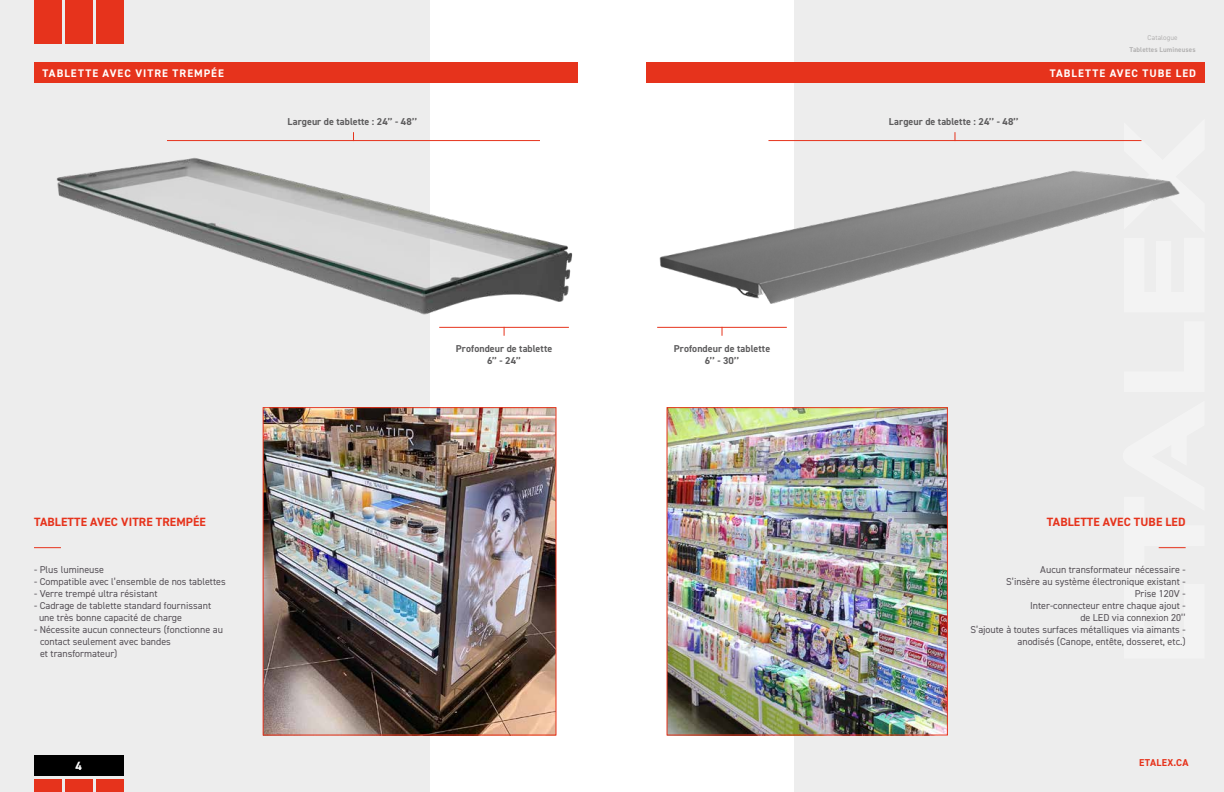
<style>
.page{position:relative;width:1224px;height:792px;background:#fff}
.page>*{position:absolute;margin:0;border:0;box-sizing:border-box;transform-origin:0 0}
.t1{font:700 12px "DIN2014";letter-spacing:.01em;color:#e6331c}
.t2{font:700 12px "DIN2014";color:#fff}
.t3{font:700 11px "DIN2014";letter-spacing:.095em;color:#fff}
.t4{font:10px/12px "DIN2014";color:#565157}
.t5{font:700 10px/12px "DIN2014";letter-spacing:.005em;color:#5e5d5e;text-align:center}
.t6{font:700 10px "DIN2014";letter-spacing:.03em;color:#e6331c}
.t7{font:700 7px "DIN2014";letter-spacing:.015em;color:#b3b2b2}
.t8{font:7px "DIN2014";letter-spacing:.015em;color:#b3b2b2}
</style>
<div class="page">
<div style="left:0;top:0;width:430px;height:792px;background:#ededed"></div>
<div style="left:794px;top:0;width:430px;height:792px;background:#ededed"></div>
<div style="left:34px;top:0;width:27px;height:43px;background:#e6331c"></div>
<div style="left:65px;top:0;width:27px;height:43px;background:#e6331c"></div>
<div style="left:96px;top:0;width:27px;height:43px;background:#e6331c"></div>
<div style="left:34px;top:756px;width:89px;height:20px;background:#000"></div>
<div style="left:34px;top:780px;width:27px;height:12px;background:#e6331c"></div>
<div style="left:65px;top:780px;width:27px;height:12px;background:#e6331c"></div>
<div style="left:96px;top:780px;width:27px;height:12px;background:#e6331c"></div>
<img style="left:265px;top:409px;width:289px;height:325px">
<div style="left:263px;top:407px;width:293px;height:329px;border:1px solid #e6331c"></div>
<img style="left:669px;top:409px;width:277px;height:325px">
<div style="left:667px;top:407px;width:281px;height:329px;border:1px solid #e6331c"></div>
<svg style="left:34px;top:547px;width:27px;height:1px"></svg>
<img style="left:659px;top:135px;width:521px;height:169px">
<div style="left:34px;top:63px;width:544px;height:20px;background:#e6331c"></div>
<div style="left:646px;top:63px;width:559px;height:20px;background:#e6331c"></div>
<img style="left:56px;top:132px;width:517px;height:204px">
<hr style="left:439px;top:327px;width:130px;height:1px;background:#e6331c">
<hr style="left:657px;top:327px;width:130px;height:1px;background:#e6331c">
<p class="t8" style="left:1148px;top:33px;width:32px">Catalogue</p>
<p class="t7" style="left:1130px;top:45px;width:68px">Tablettes Lumineuses</p>
<p class="t3" style="left:43px;top:66px;width:183px">TABLETTE AVEC VITRE TREMPÉE</p>
<p class="t3" style="left:1050px;top:66px;width:148px">TABLETTE AVEC TUBE LED</p>
<p class="t5" style="left:287px;top:115px;width:131px">Largeur de tablette : 24’’ - 48’’</p>
<p class="t5" style="left:889px;top:115px;width:131px">Largeur de tablette : 24’’ - 48’’</p>
<p class="t5" style="left:456px;top:342px;width:98px">Profondeur de tablette<br>6’’ - 24’’</p>
<p class="t5" style="left:674px;top:342px;width:98px">Profondeur de tablette<br>6’’ - 30’’</p>
<p class="t1" style="left:34px;top:514px;width:173px">TABLETTE AVEC VITRE TREMPÉE</p>
<p class="t1" style="left:1047px;top:514px;width:140px">TABLETTE AVEC TUBE LED</p>
<p class="t4" style="left:34px;top:564px;width:72px">- Plus lumineuse</p>
<p class="t4" style="left:34px;top:576px;width:193px">- Compatible avec l’ensemble de nos tablettes</p>
<p class="t4" style="left:34px;top:588px;width:125px">- Verre trempé ultra résistant</p>
<p class="t4" style="left:39px;top:600px;width:174px;text-indent:-5px">- Cadrage de tablette standard fournissant une très bonne capacité de charge</p>
<p class="t4" style="left:40px;top:624px;width:185px;text-indent:-6px">- Nécessite aucun connecteurs (fonctionne au contact seulement avec bandes<br>et transformateur)</p>
<p class="t4" style="left:970px;top:564px;width:217px;text-align:right">Aucun transformateur nécessaire -<br>S’insère au système électronique existant -<br>Prise 120V -<br>Inter-connecteur entre chaque ajout -<br>de LED via connexion 20’’<br>S’ajoute à toutes surfaces métalliques via aimants - anodisés (Canope, entête, dosseret, etc.)</p>
<p class="t2" style="left:75px;top:758px;width:8px">4</p>
<p class="t6" style="left:1139px;top:756px;width:51px">ETALEX.CA</p>
</div>
